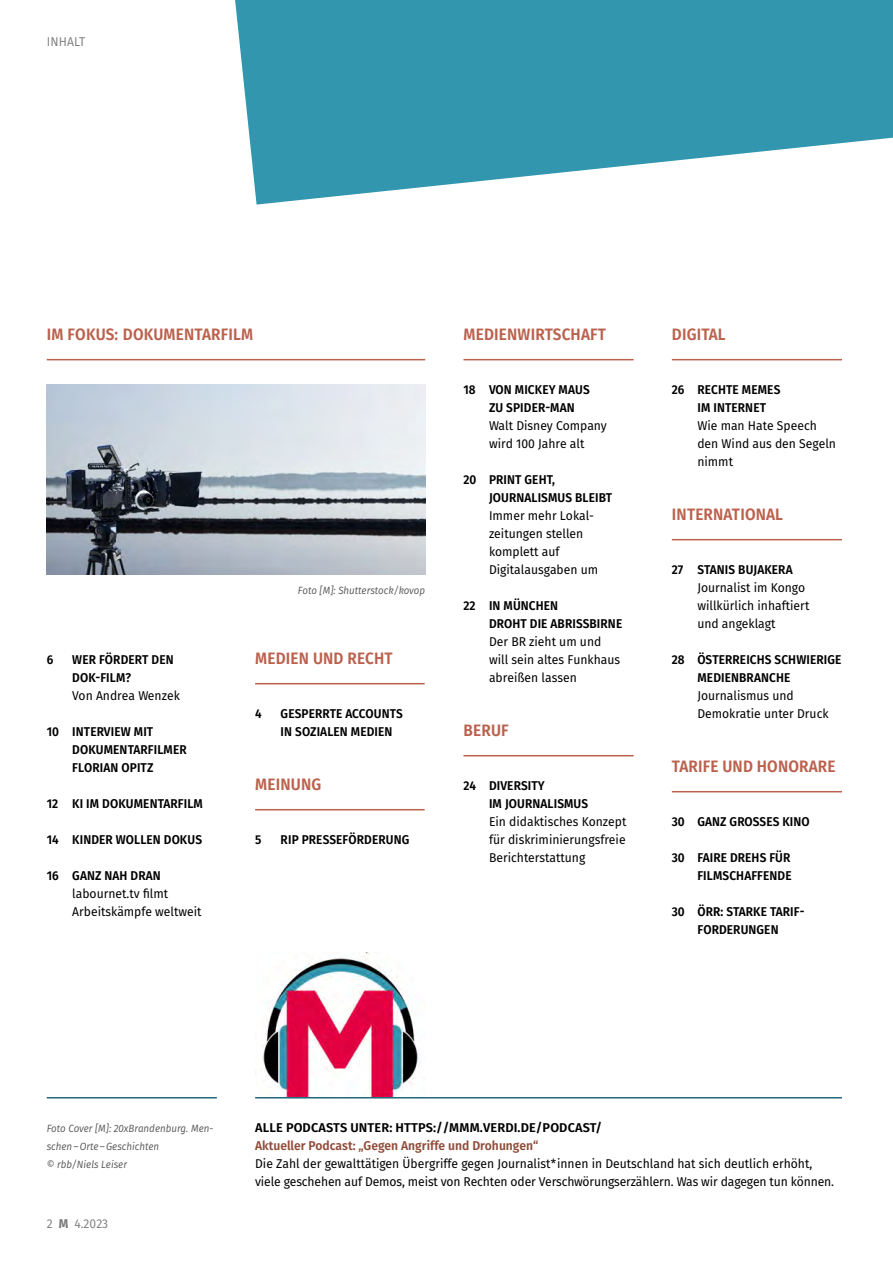
<style>
.page{position:relative;width:893px;height:1263px;background:#fff}
.page>*{position:absolute;margin:0;border:0;box-sizing:border-box;transform-origin:0 0}
.t1{font:600 16.5px "Fira Sans";letter-spacing:.01em;color:#bb614d;scale:.93 1}
.t2{font:12.75px/18px "Fira Sans";color:#000;scale:.95 1}
.t3{font:600 12.75px/18px "Fira Sans";letter-spacing:.01em;color:#000;scale:.93 1}
.t4{font:600 12.75px "Fira Sans";letter-spacing:.01em;color:#000}
.t5{font:600 12.75px "Fira Sans";color:#914d3b;scale:.95 1}
.t6{font:12.75px "Fira Sans";letter-spacing:.005em;color:#7a7b7a;scale:.95 1}
.t7{font:italic 10.5px/18px "Fira Sans";color:#565655;scale:.93 1}
.s1{font-weight:700}
</style>
<div class="page">
<hr style="left:47px;top:359px;width:378px;height:1px;background:#bb614d">
<hr style="left:255px;top:683px;width:170px;height:1px;background:#bb614d">
<hr style="left:255px;top:809px;width:170px;height:1px;background:#bb614d">
<hr style="left:463px;top:359px;width:171px;height:1px;background:#bb614d">
<hr style="left:463px;top:755px;width:171px;height:1px;background:#bb614d">
<hr style="left:672px;top:359px;width:170px;height:1px;background:#bb614d">
<hr style="left:672px;top:539px;width:170px;height:1px;background:#bb614d">
<hr style="left:672px;top:791px;width:170px;height:1px;background:#bb614d">
<img style="left:255px;top:952px;width:163px;height:145px">
<img style="left:47px;top:384px;width:378px;height:190px">
<hr style="left:255px;top:1097px;width:587px;height:1px;background:#226a7b">
<hr style="left:47px;top:1097px;width:170px;height:1px;background:#226a7b">
<svg style="left:235px;top:0;width:658px;height:205px;fill:#3296ae"></svg>
<p class="t6" style="left:47px;top:32px;width:42px">INHALT</p>
<p class="t1" style="left:47px;top:321px;width:223px">IM FOKUS: DOKUMENTARFILM</p>
<p class="t7" style="left:298px;top:581px;width:138px">Foto [M]: Shutterstock/kovop</p>
<p class="t3" style="left:47px;top:650px;width:9px">6</p>
<p class="t3" style="left:72px;top:650px;width:110px">WER FÖRDERT DEN<br>DOK-FILM?</p>
<p class="t2" style="left:72px;top:686px;width:115px">Von Andrea Wenzek</p>
<p class="t3" style="left:72px;top:722px;width:125px;text-indent:-26px">10 INTERVIEW MIT<br>DOKUMENTARFILMER<br>FLORIAN OPITZ</p>
<p class="t3" style="left:47px;top:794px;width:169px">12 KI IM DOKUMENTARFILM</p>
<p class="t3" style="left:47px;top:830px;width:168px">14 KINDER WOLLEN DOKUS</p>
<p class="t3" style="left:47px;top:866px;width:124px">16 GANZ NAH DRAN</p>
<p class="t2" style="left:72px;top:884px;width:137px">labournet.tv filmt<br>Arbeitskämpfe weltweit</p>
<p class="t1" style="left:255px;top:645px;width:149px">MEDIEN UND RECHT</p>
<p class="t3" style="left:255px;top:704px;width:9px">4</p>
<p class="t3" style="left:281px;top:704px;width:133px">GESPERRTE ACCOUNTS<br>IN SOZIALEN MEDIEN</p>
<p class="t1" style="left:255px;top:771px;width:73px">MEINUNG</p>
<p class="t3" style="left:255px;top:830px;width:8px">5</p>
<p class="t3" style="left:281px;top:830px;width:140px">RIP PRESSEFÖRDERUNG</p>
<p class="t1" style="left:464px;top:321px;width:155px">MEDIENWIRTSCHAFT</p>
<p class="t3" style="left:489px;top:380px;width:110px;text-indent:-26px">18 VON MICKEY MAUS<br>ZU SPIDER-MAN</p>
<p class="t2" style="left:489px;top:416px;width:126px">Walt Disney Company wird 100 Jahre alt</p>
<p class="t3" style="left:489px;top:470px;width:134px;text-indent:-26px">20 PRINT GEHT,<br>JOURNALISMUS BLEIBT</p>
<p class="t2" style="left:489px;top:506px;width:116px">Immer mehr Lokal&shy;zeitungen stellen komplett auf<br>Digitalausgaben um</p>
<p class="t3" style="left:489px;top:596px;width:145px;text-indent:-26px">22 IN MÜNCHEN<br>DROHT DIE ABRISSBIRNE</p>
<p class="t2" style="left:489px;top:632px;width:139px">Der BR zieht um und will sein altes Funkhaus abreißen lassen</p>
<p class="t1" style="left:464px;top:717px;width:50px">BERUF</p>
<p class="t3" style="left:489px;top:776px;width:108px;text-indent:-26px">24 DIVERSITY<br>IM JOURNALISMUS</p>
<p class="t2" style="left:489px;top:812px;width:146px;text-align:justify">Ein didaktisches Konzept für diskriminierungsfreie Berichterstattung</p>
<p class="t1" style="left:672px;top:321px;width:59px">DIGITAL</p>
<p class="t3" style="left:697px;top:380px;width:91px;text-indent:-26px">26 RECHTE MEMES<br>IM INTERNET</p>
<p class="t2" style="left:697px;top:416px;width:147px">Wie man Hate Speech den Wind aus den Segeln nimmt</p>
<p class="t1" style="left:672px;top:501px;width:121px">INTERNATIONAL</p>
<p class="t3" style="left:672px;top:560px;width:131px">27 STANIS BUJAKERA</p>
<p class="t2" style="left:697px;top:578px;width:119px">Journalist im Kongo willkürlich inhaftiert und angeklagt</p>
<p class="t3" style="left:697px;top:650px;width:156px;text-indent:-26px">28 ÖSTERREICHS SCHWIERIGE<br>MEDIENBRANCHE</p>
<p class="t2" style="left:697px;top:686px;width:140px">Journalismus und<br>Demokratie unter Druck</p>
<p class="t1" style="left:672px;top:753px;width:177px">TARIFE UND HONORARE</p>
<p class="t3" style="left:672px;top:812px;width:150px">30 GANZ GROSSES KINO</p>
<p class="t3" style="left:672px;top:848px;width:130px;text-align:right">30 FAIRE DREHS FÜR<br>FILMSCHAFFENDE</p>
<p class="t3" style="left:672px;top:902px;width:143px;text-align:center">30 ÖRR: STARKE TARIF-<br>FORDERUNGEN</p>
<p class="t7" style="left:47px;top:1119px;width:181px">Foto Cover [M]: 20xBrandenburg. Men&shy;schen–Orte–Geschichten<br>© rbb/Niels Leiser</p>
<p class="t6" style="left:47px;top:1214px;width:66px">2 <span class="s1">M</span> 4.2023</p>
<p class="t4" style="left:255px;top:1117px;width:349px">ALLE PODCASTS UNTER: HTTPS://MMM.VERDI.DE/PODCAST/</p>
<p class="t5" style="left:255px;top:1135px;width:300px">Aktueller Podcast: „Gegen Angriffe und Drohungen“</p>
<p class="t2" style="left:255px;top:1154px;width:611px">Die Zahl der gewalttätigen Übergriffe gegen Journalist*innen in Deutschland hat sich deutlich erhöht, viele geschehen auf Demos, meist von Rechten oder Verschwörungserzählern. Was wir dagegen tun können.</p>
</div>
